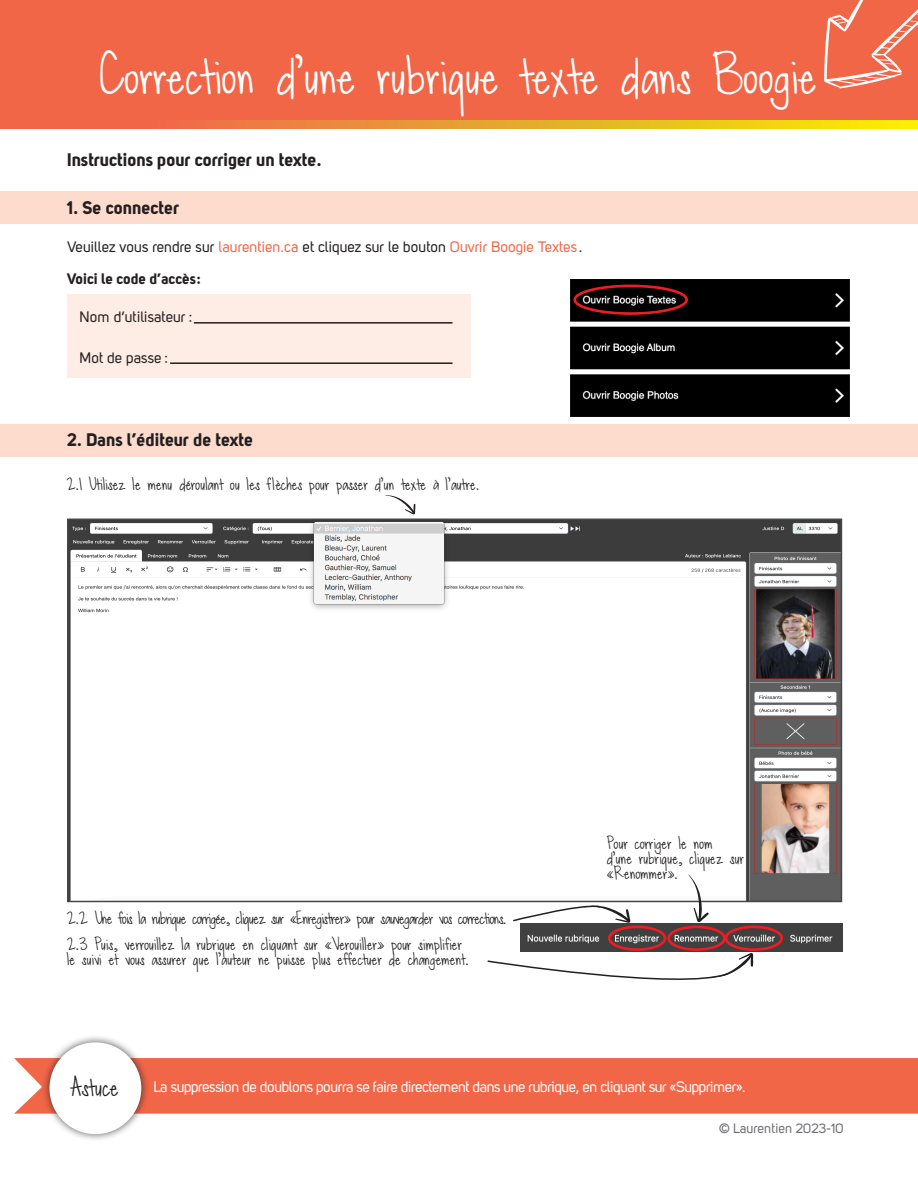
<style>
.page{position:relative;width:918px;height:1188px;background:#fff}
.page>*{position:absolute;margin:0;border:0;box-sizing:border-box;transform-origin:0 0}
.Titre_1{font:37.5px "DJB Merry";color:#fff}
.Texte_courant{font:18px "Uni Sans Bold";color:#231f20}
.Point_principal{font:18px "Uni Sans Bold";color:#231f20}
.Point{font:18px "Uni Sans Bold";color:#231f20}
.t1{font:18px "DJB Merry";color:#231f20}
.Texte_courant-2{font:15px "Uni Sans Regular";color:#231f20}
.t2{font:15px "Uni Sans Regular";letter-spacing:-.03em;color:#fff}
.Texte_courant-3{font:15px "Uni Sans Bold";color:#231f20}
.t3{font:13.5px "Uni Sans Regular";color:#6c6d70}
.Texte_courant-4{font:12px/15px "DJB Merry";color:#231f20}
.Texte_courant-5{font:12px "DJB Merry";letter-spacing:-.05em;color:#231f20}
.Point_principal-2{font:12px "DJB Merry";color:#231f20}
.s1{color:#f26648}
</style>
<div class="page">
<img style="left:570px;top:280px;width:280px;height:137px">
<div style="left:0;top:0;width:918px;height:126px;background:#f26648"></div>
<svg style="left:0;top:121px;width:918px;height:8px"></svg>
<svg style="left:824px;top:0;width:94px;height:89px"></svg>
<div style="left:0;top:191px;width:918px;height:33px;background:#fddcce"></div>
<svg style="left:385px;top:495px;width:30px;height:20px"></svg>
<img style="left:70px;top:522px;width:769px;height:377px">
<div style="left:67px;top:519px;width:775px;height:383px;border:2px solid #454747"></div>
<div style="left:14px;top:1058px;width:904px;height:56px;background:#f26648"></div>
<div style="left:41px;top:1034px;width:108px;height:108px;background:#231f20;opacity:.75"></div>
<div style="left:50px;top:1042px;width:91px;height:92px;background:#fff;border-radius:50%"></div>
<img style="left:306px;top:518px;width:145px;height:96px">
<div style="left:0;top:424px;width:918px;height:32px;background:#fddcce"></div>
<div style="left:67px;top:294px;width:404px;height:84px;background:#fdede5"></div>
<hr style="left:194px;top:322px;width:259px;height:2px;background:#231f20">
<hr style="left:170px;top:362px;width:283px;height:2px;background:#231f20">
<img style="left:521px;top:924px;width:321px;height:27px">
<svg style="left:688px;top:874px;width:21px;height:49px"></svg>
<div style="left:608px;top:926px;width:58px;height:25px;border:3px solid #ee1d23;border-radius:50%"></div>
<div style="left:725px;top:926px;width:58px;height:25px;border:3px solid #ee1d23;border-radius:50%"></div>
<div style="left:667px;top:926px;width:59px;height:25px;border:3px solid #ee1d23;border-radius:50%"></div>
<svg style="left:487px;top:953px;width:267px;height:27px"></svg>
<svg style="left:513px;top:905px;width:118px;height:18px"></svg>
<div style="left:573px;top:285px;width:115px;height:30px;border:3px solid #ee1d23;border-radius:50%"></div>
<p class="Titre_1" style="left:101px;top:59px;width:718px">Correction d'une rubrique texte dans Boogie</p>
<p class="Texte_courant" style="left:68px;top:149px;width:256px">Instructions pour corriger un texte.</p>
<p class="Point" style="left:68px;top:197px;width:113px">1. Se connecter</p>
<p class="Texte_courant-2" style="left:68px;top:238px;width:516px">Veuillez vous rendre sur <span class="s1">laurentien.ca</span> et cliquez sur le bouton <span class="s1">Ouvrir Boogie Textes</span> .</p>
<p class="Texte_courant-3" style="left:67px;top:270px;width:135px">Voici le code d’accès:</p>
<p class="Texte_courant-2" style="left:80px;top:308px;width:114px">Nom d’utilisateur :</p>
<p class="Texte_courant-2" style="left:80px;top:349px;width:90px">Mot de passe :</p>
<p class="Point_principal" style="left:68px;top:429px;width:187px">2. Dans l’éditeur de texte</p>
<p class="Point_principal-2" style="left:67px;top:479px;width:414px">2.1 Utilisez le menu déroulant ou les f lèches pour passer d'un texte à l'autre.</p>
<p class="Texte_courant-5" style="left:67px;top:913px;width:441px">2.2 Une fois la rubrique corrigée, cliquez sur «Enregistrer» pour sauvegarder vos corrections.</p>
<p class="Texte_courant-4" style="left:67px;top:939px;width:403px">2.3 Puis, verrouillez la rubrique en cliquant sur «Verouiller» pour simplifier le suivi et vous assurer que l'auteur ne puisse plus effectuer de changement.</p>
<p class="Texte_courant-4" style="left:607px;top:838px;width:139px">Pour corriger le nom<br>d'une rubrique, cliquez sur «Renommer».</p>
<p class="t1" style="left:70px;top:1079px;width:51px">Astuce</p>
<p class="t2" style="left:153px;top:1078px;width:594px">La suppression de doublons pourra se faire directement dans une rubrique, en cliquant sur «Supprimer».</p>
<p class="t3" style="left:719px;top:1121px;width:126px">© Laurentien 2023-10</p>
</div>
